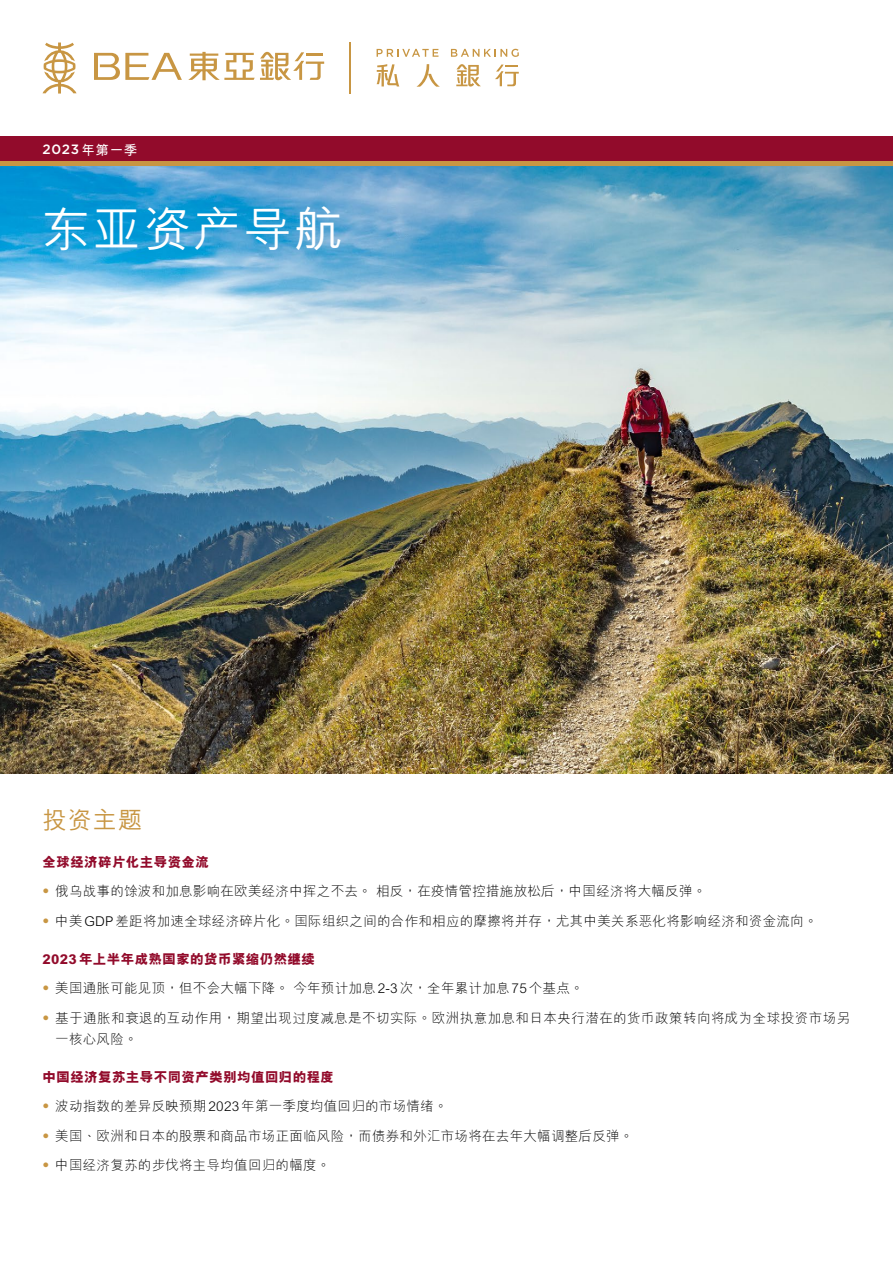
<style>
.page{position:relative;width:893px;height:1263px;background:#fff}
.page>*{position:absolute;margin:0;border:0;box-sizing:border-box;transform-origin:0 0}
.t1{font:500 48px "M Hei HKS";letter-spacing:.05em;color:#fff}
.t2{font:500 24px "M Hei HKS";color:#c89643}
.t3{font:300 13.5px/21px "M Hei HKS";letter-spacing:.02em;color:#000}
.t4{font:800 13.5px "M Hei HKS";letter-spacing:.03em;color:#920b2b}
.t5{font:500 13.5px "Gotham";color:#fff}
.s1{font-family:"M Hei HKS";font-weight:700}
.s2{color:#c89643}
</style>
<div class="page">
<img style="left:0;top:166px;width:893px;height:608px">
<div style="left:0;top:136px;width:893px;height:26px;background:#920b2b"></div>
<svg style="left:43px;top:43px;width:34px;height:51px"></svg>
<svg style="left:94px;top:53px;width:88px;height:27px"></svg>
<svg style="left:188px;top:52px;width:136px;height:28px"></svg>
<hr style="left:350px;top:43px;width:1px;height:51px;background:#c89643">
<svg style="left:377px;top:49px;width:61px;height:8px"></svg>
<svg style="left:451px;top:49px;width:68px;height:8px"></svg>
<svg style="left:495px;top:65px;width:24px;height:21px"></svg>
<svg style="left:456px;top:64px;width:25px;height:23px"></svg>
<svg style="left:416px;top:64px;width:24px;height:23px"></svg>
<svg style="left:377px;top:64px;width:22px;height:22px"></svg>
<hr style="left:0;top:162px;width:893px;height:4px;background:#c89643">
<p class="t5" style="left:43px;top:140px;width:96px">2023 <span class="s1">年第一季</span></p>
<h1 class="t1" style="left:43px;top:194px;width:301px">東亞資產導航</h1>
<h2 class="t2" style="left:43px;top:803px;width:101px">投資主題</h2>
<p class="t4" style="left:43px;top:853px;width:168px">全球經濟碎片化主導資金流</p>
<p class="t3" style="left:39px;top:880px;width:669px"><span class="s2">•</span> 俄烏戰事的餘波和加息影響在歐美經濟中揮之不去。相反，在疫情管控措施放鬆後，中國經濟將大幅反彈。</p>
<p class="t3" style="left:39px;top:910px;width:780px"><span class="s2">•</span> 中美GDP差距將加速全球經濟碎片化。國際組織之間的合作和相應的摩擦將並存，尤其中美關係惡化將影響經濟和資金流向。</p>
<p class="t4" style="left:43px;top:950px;width:274px">2023年上半年成熟國家的貨幣緊縮仍然繼續</p>
<p class="t3" style="left:39px;top:977px;width:546px"><span class="s2">•</span> 美國通脹可能見頂，但不會大幅下降。今年預計加息2-3次，全年累計加息75個基點。</p>
<p class="t3" style="left:55px;top:1007px;width:796px;text-indent:-16px"><span class="s2">•</span> 基於通脹和衰退的互動作用，期望出現過度減息是不切實際。歐洲執意加息和日本央行潛在的貨幣政策轉向將成為全球投資市場另一核心風險。</p>
<p class="t4" style="left:43px;top:1068px;width:293px">中國經濟復甦主導不同資產類別均值回歸的程度</p>
<p class="t3" style="left:39px;top:1095px;width:410px"><span class="s2">•</span> 波動指數的差異反映預期2023年第一季度均值回歸的市場情緒。</p>
<p class="t3" style="left:39px;top:1125px;width:596px"><span class="s2">•</span> 美國、歐洲和日本的股票和商品市場正面臨風險，而債券和外匯市場將在去年大幅調整後反彈。</p>
<p class="t3" style="left:39px;top:1154px;width:293px"><span class="s2">•</span> 中國經濟復甦的步伐將主導均值回歸的幅度。</p>
</div>
